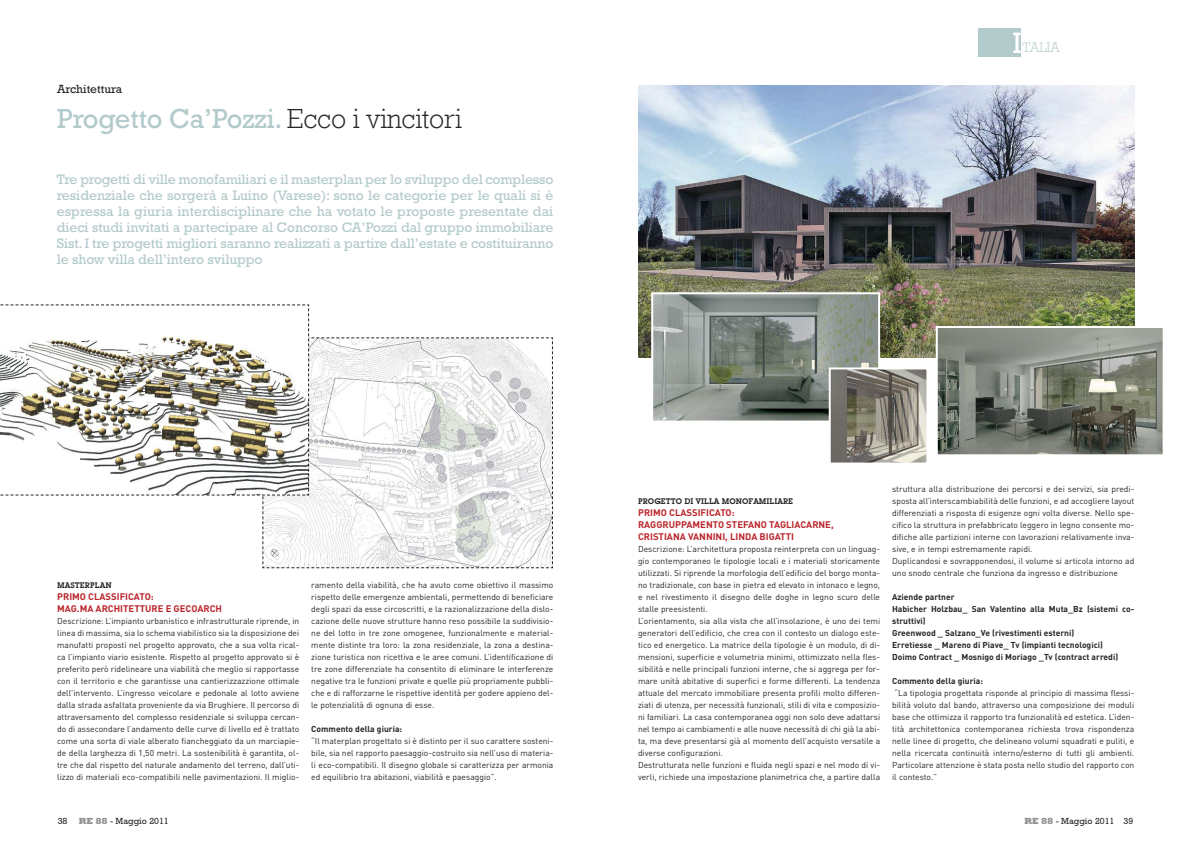
<style>
.page{position:relative;width:1191px;height:842px;background:#fff}
.page>*{position:absolute;margin:0;border:0;box-sizing:border-box;transform-origin:0 0}
.t1{font:28px "Rockwell";letter-spacing:-.005em;color:#b3cacb}
.t2{font:14px/16px "Rockwell";letter-spacing:-.005em;color:#b3cacb;text-align:justify}
.t3{font:300 14px "Rockwell";color:#b3cacb}
.t4{font:12px "Rockwell";color:#272627}
.t5{font:700 9.5px/12px "DIN";color:#bb262c}
.t6{font:9px "Rockwell";color:#272627}
.t7{font:8.5px/12px "DIN";color:#272627;text-align:justify}
.t8{font:700 8.5px/12px "DIN";color:#272627}
.t9{font:600 8px "Lubalin Graph IT Cby BT";color:#272627}
.s1{font-weight:300;color:#272627}
.s2{font-weight:400;font-size:30px;color:#fff}
.s3{font-weight:800;color:#939393}
</style>
<div class="page">
<div style="left:978px;top:28px;width:42px;height:29px;background:#b3cacb"></div>
<svg style="left:0;top:304px;width:553px;height:265px"></svg>
<img style="left:638px;top:85px;width:496px;height:272px">
<img style="left:654px;top:295px;width:223px;height:125px">
<div style="left:651px;top:292px;width:229px;height:131px;border:2px solid #fff"></div>
<img style="left:938px;top:329px;width:223px;height:124px">
<div style="left:935px;top:326px;width:229px;height:130px;border:2px solid #fff"></div>
<img style="left:831px;top:370px;width:94px;height:91px">
<div style="left:828px;top:367px;width:100px;height:97px;border:2px solid #fff"></div>
<h3 class="t4" style="left:57px;top:85px;width:67px">Architettura</h3>
<h1 class="t1" style="left:57px;top:109px;width:406px">Progetto Ca’Pozzi. <span class="s1">Ecco i vincitori</span></h1>
<p class="t2" style="left:57px;top:172px;width:498px">Tre progetti di ville monofamiliari e il masterplan per lo sviluppo del complesso residenziale che sorgerà a Luino (Varese): sono le categorie per le quali si è espressa la giuria interdisciplinare che ha votato le proposte presentate dai dieci studi invitati a partecipare al Concorso CA’Pozzi dal gruppo immobiliare Sist.I tre progetti migliori saranno realizzati a partire dall’estate e costituiranno le show villa dell’intero sviluppo</p>
<h2 class="t3" style="left:1012px;top:43px;width:48px"><span class="s2">I</span>TALIA</h2>
<p class="t9" style="left:57px;top:581px;width:56px">MASTERPLAN</p>
<p class="t5" style="left:57px;top:591px;width:166px">PRIMO CLASSIFICATO:<br>MAG.MA ARCHITETTURE E GECOARCH</p>
<p class="t7" style="left:57px;top:615px;width:244px">Descrizione: L’impianto urbanistico e infrastrutturale riprende, in linea di massima, sia lo schema viabilistico sia la disposizione dei manufatti proposti nel progetto approvato, che a sua volta rical&shy;ca l’impianto viario esistente. Rispetto al progetto approvato si è preferito però ridelineare una viabilità che meglio si rapportasse con il territorio e che garantisse una cantierizzazzione ottimale dell'intervento. L’ingresso veicolare e pedonale al lotto avviene dalla strada asfaltata proveniente da via Brughiere. Il percorso di attraversamento del complesso residenziale si sviluppa cercan&shy;do di assecondare l’andamento delle curve di livello ed è trattato come una sorta di viale alberato fiancheggiato da un marciapie&shy;de della larghezza di 1,50 metri. La sostenibilità è garantita, ol&shy;tre che dal rispetto del naturale andamento del terreno, dall’uti&shy;lizzo di materiali eco-compatibili nelle pavimentazioni. Il miglio-</p>
<p class="t7" style="left:311px;top:579px;width:244px">ramento della viabilità, che ha avuto come obiettivo il massimo rispetto delle emergenze ambientali, permettendo di beneficiare degli spazi da esse circoscritti, e la razionalizzazione della dislo&shy;cazione delle nuove strutture hanno reso possibile la suddivisio&shy;ne del lotto in tre zone omogenee, funzionalmente e material&shy;mente distinte tra loro: la zona residenziale, la zona a destina&shy;zione turistica non ricettiva e le aree comuni. L’identificazione di tre zone differenziate ha consentito di eliminare le interferenze negative tra le funzioni private e quelle più propriamente pubbli&shy;che e di rafforzarne le rispettive identità per godere appieno del&shy;le potenzialità di ognuna di esse.</p>
<p class="t8" style="left:311px;top:723px;width:92px">Commento della giuria:</p>
<p class="t7" style="left:311px;top:735px;width:244px">“Il materplan progettato si è distinto per il suo carattere sosteni&shy;bile, sia nel rapporto paesaggio-costruito sia nell’uso di materia&shy;li eco-compatibili. Il disegno globale si caratterizza per armonia ed equilibrio tra abitazioni, viabilità e paesaggio”.</p>
<p class="t9" style="left:638px;top:497px;width:157px">PROGETTO DI VILLA MONOFAMILIARE</p>
<p class="t5" style="left:638px;top:507px;width:197px">PRIMO CLASSIFICATO:<br>RAGGRUPPAMENTO STEFANO TAGLIACARNE,<br>CRISTIANA VANNINI, LINDA BIGATTI</p>
<p class="t7" style="left:638px;top:543px;width:244px;text-align:left">Descrizione: L’architettura proposta reinterpreta con un linguag&shy;gio contemporaneo le tipologie locali e i materiali storicamente utilizzati. Si riprende la morfologia dell’edificio del borgo monta&shy;no tradizionale, con base in pietra ed elevato in intonaco e legno, e nel rivestimento il disegno delle doghe in legno scuro delle stalle preesistenti.<br>L’orientamento, sia alla vista che all’insolazione, è uno dei temi generatori dell’edificio, che crea con il contesto un dialogo este&shy;tico ed energetico. La matrice della tipologie è un modulo, di di&shy;mensioni, superficie e volumetria minimi, ottimizzato nella fles&shy;sibilità e nelle principali funzioni interne, che si aggrega per for&shy;mare unità abitative di superfici e forme differenti. La tendenza attuale del mercato immobiliare presenta profili molto differen&shy;ziati di utenza, per necessità funzionali, stili di vita e composizio&shy;ni familiari. La casa contemporanea oggi non solo deve adattarsi nel tempo ai cambiamenti e alle nuove necessità di chi già la abi&shy;ta, ma deve presentarsi già al momento dell’acquisto versatile a diverse configurazioni.<br>Destrutturata nelle funzioni e fluida negli spazi e nel modo di vi&shy;verli, richiede una impostazione planimetrica che, a partire dalla</p>
<p class="t7" style="left:892px;top:483px;width:244px;text-align:left">struttura alla distribuzione dei percorsi e dei servizi, sia predi&shy;sposta all’interscambiabilità delle funzioni, e ad accogliere layout differenziati a risposta di esigenze ogni volta diverse. Nello spe&shy;cifico la struttura in prefabbricato leggero in legno consente mo&shy;difiche alle partizioni interne con lavorazioni relativamente inva&shy;sive, e in tempi estremamente rapidi.<br>Duplicandosi e sovrapponendosi, il volume si articola intorno ad uno snodo centrale che funziona da ingresso e distribuzione</p>
<p class="t8" style="left:892px;top:591px;width:244px">Aziende partner<br>Habicher Holzbau_ San Valentino alla Muta_Bz (sistemi co&shy;struttivi)<br>Greenwood _ Salzano_Ve (rivestimenti esterni)<br>Erretiesse _ Mareno di Piave_ Tv (impianti tecnologici)<br>Doimo Contract _ Mosnigo di Moriago _Tv (contract arredi)</p>
<p class="t8" style="left:892px;top:675px;width:92px">Commento della giuria:</p>
<p class="t7" style="left:892px;top:687px;width:244px">“La tipologia progettata risponde al principio di massima flessi&shy;bilità voluto dal bando, attraverso una composizione dei moduli base che ottimizza il rapporto tra funzionalità ed estetica. L’iden&shy;tità architettonica contemporanea richiesta trova rispondenza nelle linee di progetto, che delineano volumi squadrati e puliti, e nella ricercata continuità interno/esterno di tutti gli ambienti.<br>Particolare attenzione è stata posta nello studio del rapporto con il contesto.”</p>
<p class="t6" style="left:58px;top:818px;width:113px">38 <span class="s3">RE 88</span> - Maggio 2011</p>
<p class="t6" style="left:1024px;top:818px;width:110px"><span class="s3">RE 88</span> - Maggio 2011 39</p>
</div>
